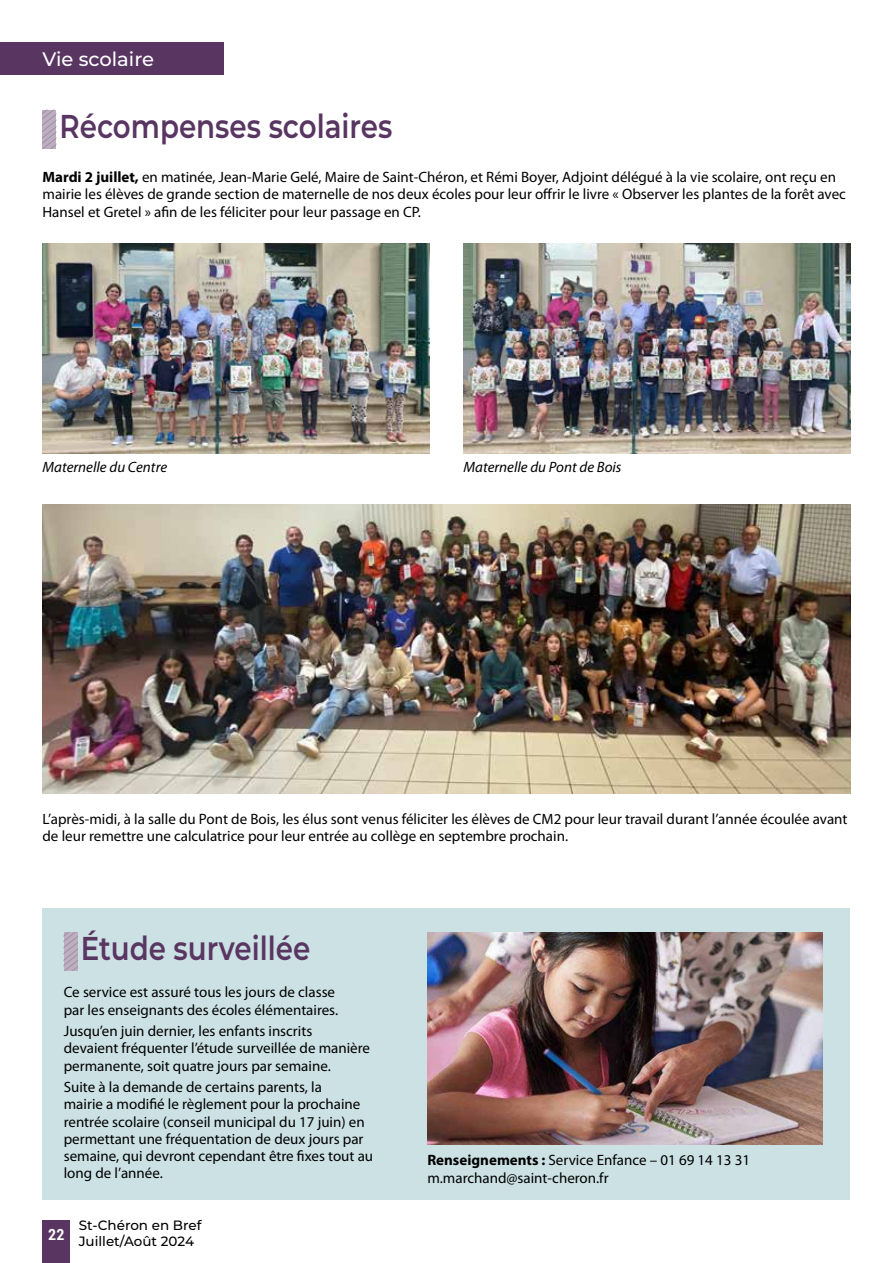
<style>
.page{position:relative;width:893px;height:1263px;background:#fff}
.page>*{position:absolute;margin:0;border:0;box-sizing:border-box;transform-origin:0 0}
.t1{font:600 33px "Montserrat";color:#593662;scale:.84 1}
.t2{font:500 19.5px "Montserrat";color:#fff}
.t3{font:700 condensed 15.3px "Roboto";color:#fff}
.t4{font:15px/17.2px "Myriad Pro";color:#000}
.t5{font:italic 15px "Myriad Pro";color:#000}
.t6{font:500 13.5px/16.2px "Montserrat";color:#000}
.s1{font-weight:700}
</style>
<div class="page">
<div style="left:43px;top:1220px;width:27px;height:43px;background:#593662"></div>
<div style="left:0;top:43px;width:224px;height:32px;background:#593662"></div>
<div style="left:43px;top:908px;width:807px;height:291px;background:#cce1e4"></div>
<svg style="left:64px;top:932px;width:14px;height:38px"></svg>
<img style="left:427px;top:932px;width:396px;height:213px">
<svg style="left:43px;top:110px;width:13px;height:38px"></svg>
<img style="left:43px;top:243px;width:387px;height:210px">
<img style="left:463px;top:243px;width:388px;height:210px">
<img style="left:42px;top:504px;width:809px;height:289px">
<h2 class="t2" style="left:43px;top:45px;width:113px">Vie scolaire</h2>
<h1 class="t1" style="left:60px;top:102px;width:398px">Récompenses scolaires</h1>
<p class="t4" style="left:43px;top:169px;width:805px"><span class="s1">Mardi 2 juillet,</span> en matinée, Jean-Marie Gelé, Maire de Saint-Chéron, et Rémi Boyer, Adjoint délégué à la vie scolaire, ont reçu en mairie les élèves de grande section de maternelle de nos deux écoles pour leur offrir le livre « Observer les plantes de la forêt avec<br>Hansel et Gretel » afin de les féliciter pour leur passage en CP.</p>
<p class="t5" style="left:43px;top:459px;width:126px">Maternelle du Centre</p>
<p class="t5" style="left:463px;top:459px;width:160px">Maternelle du Pont de Bois</p>
<p class="t4" style="left:43px;top:810px;width:806px">L’après-midi, à la salle du Pont de Bois, les élus sont venus féliciter les élèves de CM2 pour leur travail durant l’année écoulée avant de leur remettre une calculatrice pour leur entrée au collège en septembre prochain.</p>
<h1 class="t1" style="left:81px;top:925px;width:275px">Étude surveillée</h1>
<p class="t4" style="left:64px;top:984px;width:276px">Ce service est assuré tous les jours de classe par les enseignants des écoles élémentaires.</p>
<p class="t4" style="left:64px;top:1023px;width:308px">Jusqu’en juin dernier, les enfants inscrits devaient fréquenter l’étude surveillée de manière permanente, soit quatre jours par semaine.</p>
<p class="t4" style="left:64px;top:1079px;width:311px">Suite à la demande de certains parents, la<br>mairie a modifié le règlement pour la prochaine rentrée scolaire (conseil municipal du 17 juin) en permettant une fréquentation de deux jours par semaine, qui devront cependant être fixes tout au long de l’année.</p>
<p class="t3" style="left:48px;top:1224px;width:18px">22</p>
<p class="t6" style="left:79px;top:1217px;width:124px">St-Chéron en Bref<br>Juillet/Août 2024</p>
<p class="t4" style="left:427px;top:1152px;width:324px"><span class="s1">Renseignements :</span> Service Enfance – 01 69 14 13 31 m.marchand@saint-cheron.fr</p>
</div>
